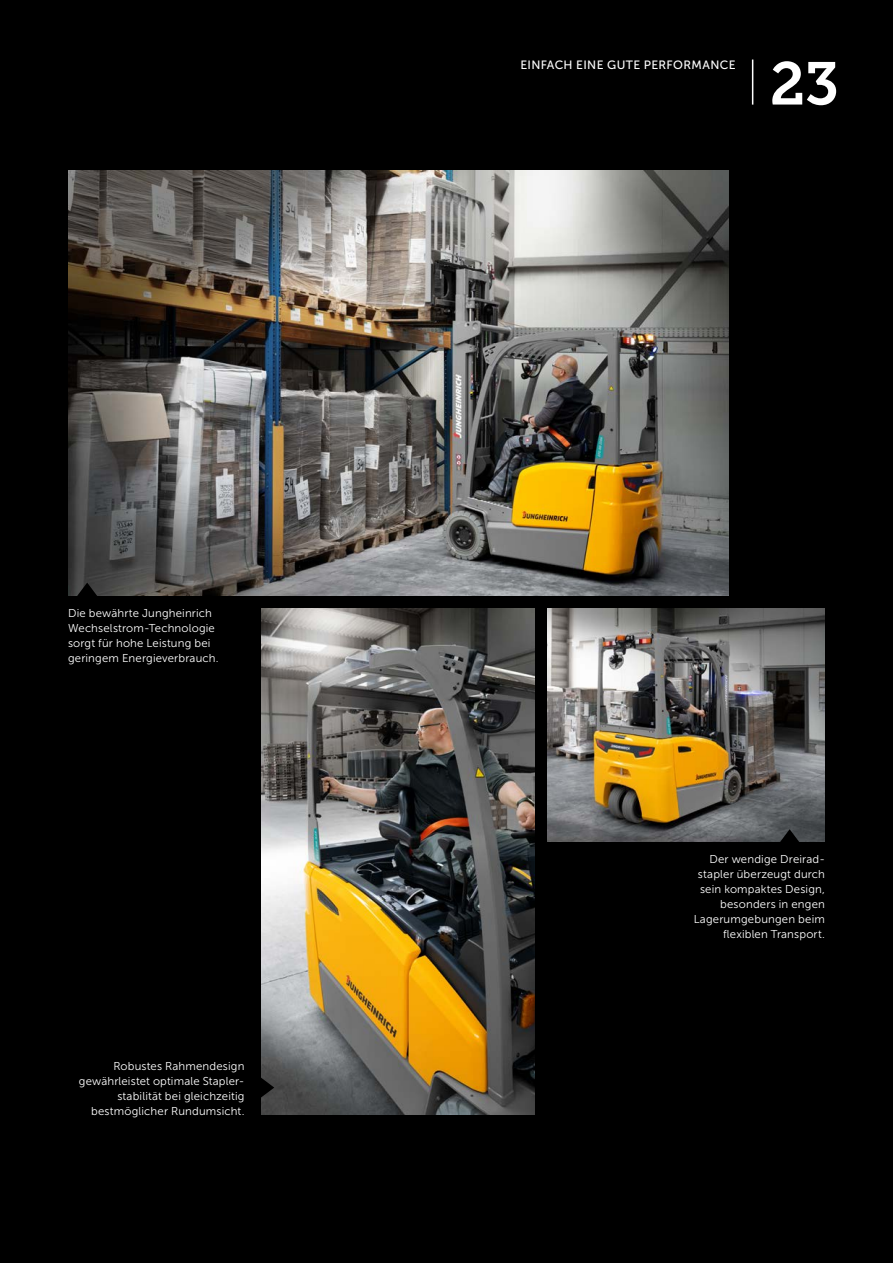
<style>
.page{position:relative;width:893px;height:1263px;background:#000}
.page>*{position:absolute;margin:0;border:0;box-sizing:border-box;transform-origin:0 0}
.t1{font:60px "Museo JH Slab 700";color:#fff}
.t2{font:12px "Museo JH Sans 500";letter-spacing:.03em;color:#fff}
.t3{font:11.4px/15px "Museo JH Sans 300";letter-spacing:.015em;color:#fff;text-align:right}
</style>
<div class="page">
<hr style="left:752px;top:60px;width:1px;height:45px;background:#fff">
<img style="left:68px;top:170px;width:660px;height:425px">
<svg style="left:68px;top:583px;width:38px;height:13px"></svg>
<img style="left:547px;top:608px;width:278px;height:234px">
<img style="left:261px;top:608px;width:274px;height:507px">
<svg style="left:770px;top:829px;width:39px;height:13px"></svg>
<svg style="left:261px;top:1068px;width:13px;height:39px"></svg>
<p class="t3" style="left:68px;top:605px;width:152px;text-align:left">Die bewährte Jungheinrich<br>Wechselstrom-Technologie sorgt für hohe Leistung bei geringem Energieverbrauch.</p>
<p class="t3" style="left:79px;top:1058px;width:167px">Robustes Rahmendesign gewährleistet optimale Stapler&shy;stabilität bei gleichzeitig bestmöglicher Rundumsicht.</p>
<p class="t2" style="left:520px;top:58px;width:217px">EINFACH EINE GUTE PERFORMANCE</p>
<h1 class="t1" style="left:770px;top:50px;width:71px">23</h1>
<p class="t3" style="left:694px;top:852px;width:133px">Der wendige Dreirad&shy;stapler überzeugt durch sein kompaktes Design, besonders in engen<br>Lagerumgebungen beim flexiblen Transport.</p>
</div>
